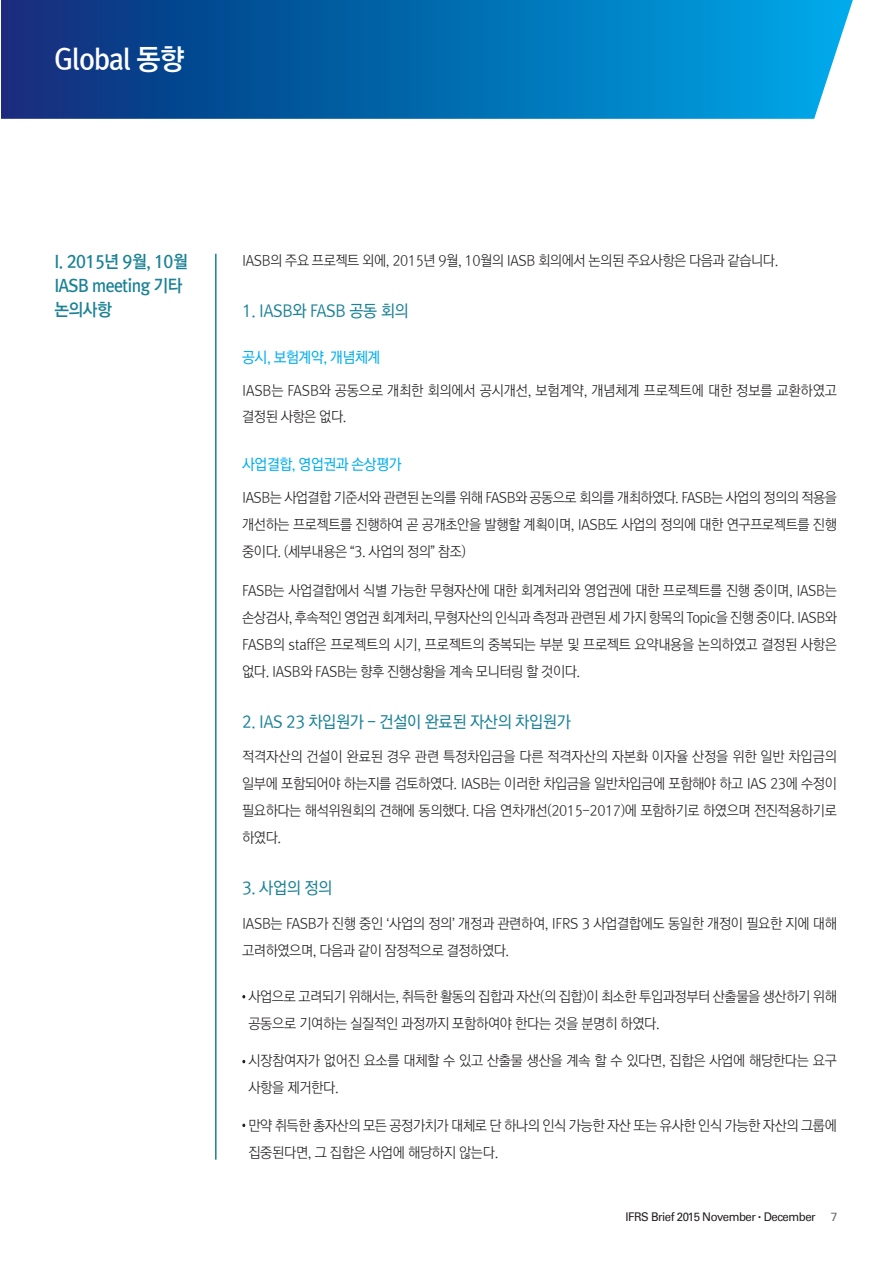
<style>
.page{position:relative;width:893px;height:1263px;background:#fff}
.page>*{position:absolute;margin:0;border:0;box-sizing:border-box;transform-origin:0 0}
.t1{font:28.5px "Rix Go B";letter-spacing:-.03em;color:#fff;scale:.95 1}
.t2{font:17.25px/24px "Rix Go B";letter-spacing:-.03em;color:#1a8196;scale:.95 1}
.t3{font:16.5px "Rix Go M";letter-spacing:-.02em;color:#1a8196;scale:.95 1}
.t4{font:15px "Rix Go M";letter-spacing:-.03em;color:#00aeef;scale:.95 1}
.t5{font:14.25px/27px "Rix Go L";letter-spacing:-.03em;color:#231f20;scale:.95 1}
.t6{font:14.25px/25.5px "Rix Go L";letter-spacing:-.01em;color:#231f20;scale:.95 1}
.t7{font:12px "Univers 55 Roman";letter-spacing:-.04em;color:#231f20;scale:.95 1}
.t8{font:12px "Univers 55 Roman";color:#6c6d70}
.t9{font:3px "YDIYGO120 KSCPC EUC H";color:#231f20}
.s1{font-family:"Arial"}
</style>
<div class="page">
<hr style="left:215px;top:254px;width:2px;height:906px;background:#1a8196">
<svg style="left:1px;top:0;width:852px;height:119px;background:#096caf"></svg>
<h1 class="t1" style="left:55px;top:42px;width:138px">Global 동향</h1>
<p class="t2" style="left:54px;top:250px;width:142px">I. 2015년 9월, 10월<br>IASB meeting 기타 논의사항</p>
<p class="t5" style="left:242px;top:247px;width:566px">IASB의 주요 프로젝트 외에, 2015년 9월, 10월의 IASB 회의에서 논의된 주요사항은 다음과 같습니다.</p>
<p class="t3" style="left:242px;top:301px;width:177px">1. IASB와 FASB 공동 회의</p>
<p class="t4" style="left:242px;top:349px;width:147px">공시, 보험계약, 개념체계</p>
<p class="t6" style="left:242px;top:378px;width:627px">IASB는 FASB와 공동으로 개최한 회의에서 공시개선, 보험계약, 개념체계 프로젝트에 대한 정보를 교환하였고 결정된 사항은 없다.</p>
<p class="t4" style="left:242px;top:455px;width:169px">사업결합, 영업권과 손상평가</p>
<p class="t5" style="left:242px;top:484px;width:627px;text-align:justify">IASB는 사업결합 기준서와 관련된 논의를 위해 FASB와 공동으로 회의를 개최하였다. FASB는 사업의 정의의 적용을 개선하는 프로젝트를 진행하여 곧 공개초안을 발행할 계획이며, IASB도 사업의 정의에 대한 연구프로젝트를 진행 중이다. (세부내용은 <span class="s1">“</span>3. 사업의 정의<span class="s1">”</span> 참조)</p>
<p class="t5" style="left:242px;top:577px;width:627px;text-align:justify">FASB는 사업결합에서 식별 가능한 무형자산에 대한 회계처리와 영업권에 대한 프로젝트를 진행 중이며, IASB는 손상검사, 후속적인 영업권 회계처리, 무형자산의 인식과 측정과 관련된 세 가지 항목의 Topic을 진행 중이다. IASB와 FASB의 staff은 프로젝트의 시기, 프로젝트의 중복되는 부분 및 프로젝트 요약내용을 논의하였고 결정된 사항은 없다. IASB와 FASB는 향후 진행상황을 계속 모니터링 할 것이다.</p>
<p class="t3" style="left:242px;top:712px;width:347px">2. IAS 23 차입원가 - 건설이 완료된 자산의 차입원가</p>
<p class="t5" style="left:242px;top:743px;width:627px;text-align:justify">적격자산의 건설이 완료된 경우 관련 특정차입금을 다른 적격자산의 자본화 이자율 산정을 위한 일반 차입금의 일부에 포함되어야 하는지를 검토하였다. IASB는 이러한 차입금을 일반차입금에 포함해야 하고 IAS 23에 수정이 필요하다는 해석위원회의 견해에 동의했다. 다음 연차개선(2015-2017)에 포함하기로 하였으며 전진적용하기로 하였다.</p>
<p class="t3" style="left:242px;top:878px;width:96px">3. 사업의 정의</p>
<p class="t5" style="left:242px;top:910px;width:627px">IASB는 FASB가 진행 중인 <span class="s1">‘</span>사업의 정의<span class="s1">’</span> 개정과 관련하여, IFRS 3 사업결합에도 동일한 개정이 필요한 지에 대해 고려하였으며, 다음과 같이 잠정적으로 결정하였다.</p>
<p class="t5" style="left:248px;top:983px;width:621px">사업으로 고려되기 위해서는, 취득한 활동의 집합과 자산(의 집합)이 최소한 투입과정부터 산출물을 생산하기 위해 공동으로 기여하는 실질적인 과정까지 포함하여야 한다는 것을 분명히 하였다.</p>
<p class="t5" style="left:248px;top:1047px;width:621px">시장참여자가 없어진 요소를 대체할 수 있고 산출물 생산을 계속 할 수 있다면, 집합은 사업에 해당한다는 요구 사항을 제거한다.</p>
<p class="t5" style="left:248px;top:1112px;width:621px">만약 취득한 총자산의 모든 공정가치가 대체로 단 하나의 인식 가능한 자산 또는 유사한 인식 가능한 자산의 그룹에 집중된다면, 그 집합은 사업에 해당하지 않는다.</p>
<p class="t7" style="left:625px;top:1209px;width:139px">IFRS Brief 2015 November</p>
<p class="t9" style="left:758px;top:1215px;width:4px">●</p>
<p class="t7" style="left:764px;top:1209px;width:56px">December</p>
<p class="t8" style="left:831px;top:1209px;width:8px">7</p>
</div>
